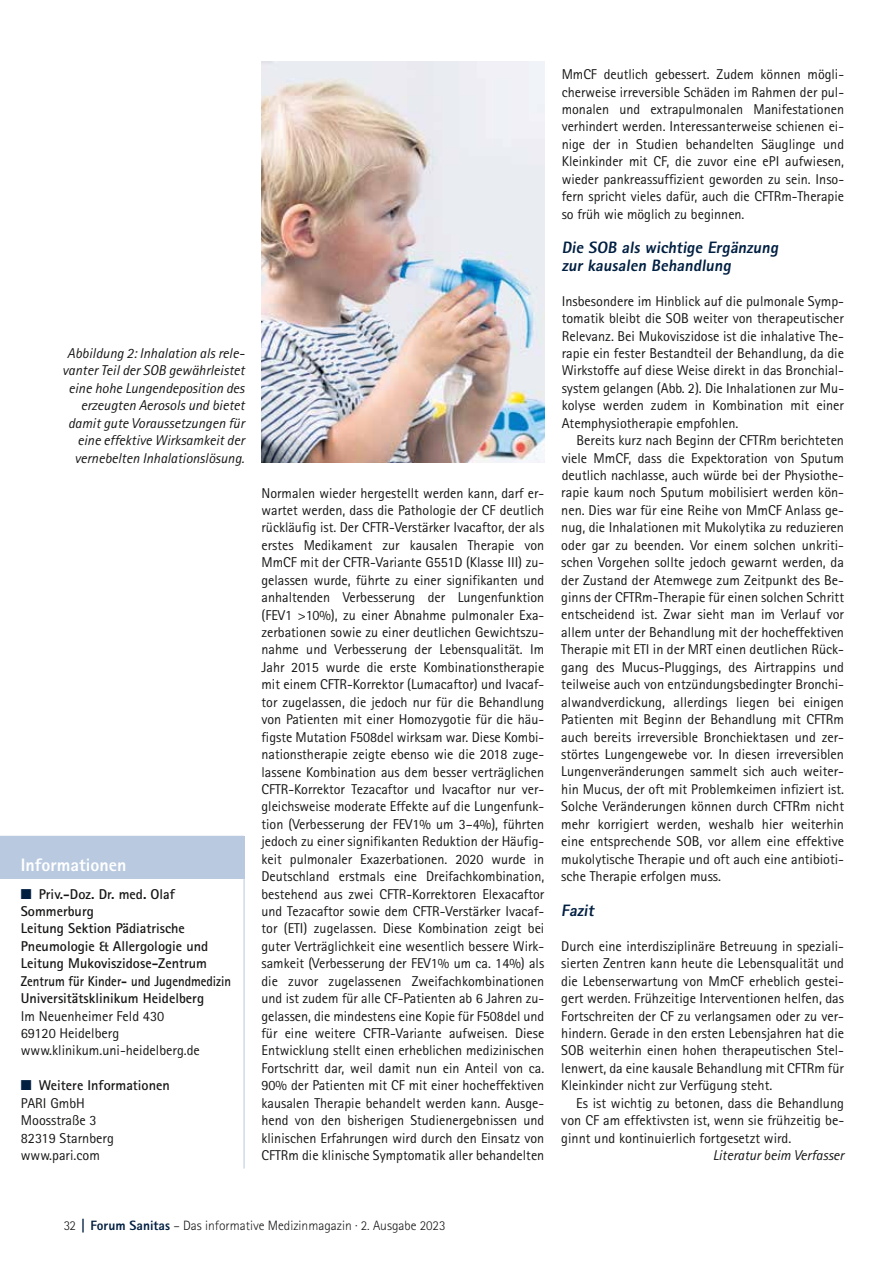
<style>
.page{position:relative;width:893px;height:1263px;background:#fff}
.page>*{position:absolute;margin:0;border:0;box-sizing:border-box;transform-origin:0 0}
.t1{font:800 18px "Rotis Sans Serif Pro";color:#fff}
.t2{font:800 16.5px/17.4px "Rotis Sans Serif Pro";color:#001f41}
.t3{font:14.25px/17.4px "Rotis Sans Serif Pro";color:#181716;text-align:justify}
.t4{font:italic 14.25px/17.4px "Rotis Sans Serif Pro";color:#181716;text-align:right}
.t5{font:700 14.25px/17.4px "Rotis Sans Serif Pro";color:#181716}
.t6{font:300 13.5px "Rotis Sans Serif Pro";color:#181716}
.s1{color:#001f41}
.s2{font-weight:700}
.s3{font-weight:800;color:#001f41}
</style>
<div class="page">
<div style="left:0;top:836px;width:244px;height:43px;background:#b9cae0"></div>
<hr style="left:244px;top:879px;width:1px;height:289px;background:#b9cae0">
<img style="left:261px;top:62px;width:283px;height:401px">
<p class="t4" style="left:62px;top:345px;width:184px">Abbildung 2: Inhalation als rele&shy;vanter Teil der SOB gewährleistet eine hohe Lungendeposition des erzeugten Aerosols und bietet damit gute Voraussetzungen für eine effektive Wirksamkeit der vernebelten Inhalationslösung.</p>
<p class="t1" style="left:21px;top:853px;width:107px">Informationen</p>
<p class="t5" style="left:21px;top:885px;width:212px"><span class="s1">■</span> Priv.-Doz. Dr. med. Olaf<br>Sommerburg<br>Leitung Sektion Pädiatrische<br>Pneumologie &amp; Allergologie und<br>Leitung Mukoviszidose-Zentrum<br>Zentrum für Kinder- und Jugendmedizin<br>Universitätsklinikum Heidelberg</p>
<p class="t3" style="left:21px;top:1007px;width:181px;text-align:left">Im Neuenheimer Feld 430<br>69120 Heidelberg www.klinikum.uni-heidelberg.de</p>
<p class="t3" style="left:21px;top:1077px;width:151px;text-align:left"><span class="s1">■</span> <span class="s2">Weitere Informationen<br></span>PARI GmbH<br>Moosstraße 3<br>82319 Starnberg www.pari.com</p>
<p class="t3" style="left:261px;top:484px;width:284px">Normalen wieder hergestellt werden kann, darf er&shy;wartet werden, dass die Pathologie der CF deutlich rückläufig ist. Der CFTR-Verstärker Ivacaftor, der als erstes Medikament zur kausalen Therapie von MmCF mit der CFTR-Variante G551D (Klasse III) zu&shy;gelassen wurde, führte zu einer signifikanten und anhaltenden Verbesserung der Lungenfunktion (FEV1 &gt;10%), zu einer Abnahme pulmonaler Exa&shy;zerbationen sowie zu einer deutlichen Gewichtszu&shy;nahme und Verbesserung der Lebensqualität. Im Jahr 2015 wurde die erste Kombinationstherapie mit einem CFTR-Korrektor (Lumacaftor) und Ivacaf&shy;tor zugelassen, die jedoch nur für die Behandlung von Patienten mit einer Homozygotie für die häu&shy;figste Mutation F508del wirksam war. Diese Kombi&shy;nationstherapie zeigte ebenso wie die 2018 zuge&shy;lassene Kombination aus dem besser verträglichen CFTR-Korrektor Tezacaftor und Ivacaftor nur ver&shy;gleichsweise moderate Effekte auf die Lungenfunk&shy;tion (Verbesserung der FEV1% um 3–4%), führten jedoch zu einer signifikanten Reduktion der Häufig&shy;keit pulmonaler Exazerbationen. 2020 wurde in Deutschland erstmals eine Dreifachkombination, bestehend aus zwei CFTR-Korrektoren Elexacaftor und Tezacaftor sowie dem CFTR-Verstärker Ivacaf&shy;tor (ETI) zugelassen. Diese Kombination zeigt bei guter Verträglichkeit eine wesentlich bessere Wirk&shy;samkeit (Verbesserung der FEV1% um ca. 14%) als die zuvor zugelassenen Zweifachkombinationen und ist zudem für alle CF-Patienten ab 6 Jahren zu&shy;gelassen, die mindestens eine Kopie für F508del und für eine weitere CFTR-Variante aufweisen. Diese Entwicklung stellt einen erheblichen medizinischen Fortschritt dar, weil damit nun ein Anteil von ca.<br>90% der Patienten mit CF mit einer hocheffektiven kausalen Therapie behandelt werden kann. Ausge&shy;hend von den bisherigen Studienergebnissen und klinischen Erfahrungen wird durch den Einsatz von CFTRm die klinische Symptomatik aller behandelten</p>
<p class="t3" style="left:562px;top:66px;width:284px">MmCF deutlich gebessert. Zudem können mögli&shy;cherweise irreversible Schäden im Rahmen der pul&shy;monalen und extrapulmonalen Manifestationen verhindert werden. Interessanterweise schienen ei&shy;nige der in Studien behandelten Säuglinge und Kleinkinder mit CF, die zuvor eine ePI aufwiesen, wieder pankreassuffizient geworden zu sein. Inso&shy;fern spricht vieles dafür, auch die CFTRm-Therapie so früh wie möglich zu beginnen.</p>
<p class="t2" style="left:562px;top:239px;width:221px">Die SOB als wichtige Ergänzung zur kausalen Behandlung</p>
<p class="t3" style="left:562px;top:292px;width:284px">Insbesondere im Hinblick auf die pulmonale Symp&shy;tomatik bleibt die SOB weiter von therapeutischer Relevanz. Bei Mukoviszidose ist die inhalative The&shy;rapie ein fester Bestandteil der Behandlung, da die Wirkstoffe auf diese Weise direkt in das Bronchial&shy;system gelangen (Abb. 2). Die Inhalationen zur Mu&shy;kolyse werden zudem in Kombination mit einer Atemphysiotherapie empfohlen.</p>
<p class="t3" style="left:561px;top:432px;width:284px;text-indent:15px">Bereits kurz nach Beginn der CFTRm berichteten viele MmCF, dass die Expektoration von Sputum deutlich nachlasse, auch würde bei der Physiothe&shy;rapie kaum noch Sputum mobilisiert werden kön&shy;nen. Dies war für eine Reihe von MmCF Anlass ge&shy;nug, die Inhalationen mit Mukolytika zu reduzieren oder gar zu beenden. Vor einem solchen unkriti&shy;schen Vorgehen sollte jedoch gewarnt werden, da der Zustand der Atemwege zum Zeitpunkt des Be&shy;ginns der CFTRm-Therapie für einen solchen Schritt entscheidend ist. Zwar sieht man im Verlauf vor allem unter der Behandlung mit der hocheffektiven Therapie mit ETI in der MRT einen deutlichen Rück&shy;gang des Mucus-Pluggings, des Airtrappins und teilweise auch von entzündungsbedingter Bronchi&shy;alwandverdickung, allerdings liegen bei einigen Patienten mit Beginn der Behandlung mit CFTRm auch bereits irreversible Bronchiektasen und zer&shy;störtes Lungengewebe vor. In diesen irreversiblen Lungenveränderungen sammelt sich auch weiter&shy;hin Mucus, der oft mit Problemkeimen infiziert ist.<br>Solche Veränderungen können durch CFTRm nicht mehr korrigiert werden, weshalb hier weiterhin eine entsprechende SOB, vor allem eine effektive mukolytische Therapie und oft auch eine antibioti&shy;sche Therapie erfolgen muss.</p>
<p class="t2" style="left:561px;top:901px;width:37px">Fazit</p>
<p class="t3" style="left:561px;top:937px;width:284px">Durch eine interdisziplinäre Betreuung in speziali&shy;sierten Zentren kann heute die Lebensqualität und die Lebenserwartung von MmCF erheblich gestei&shy;gert werden. Frühzeitige Interventionen helfen, das Fortschreiten der CF zu verlangsamen oder zu ver&shy;hindern. Gerade in den ersten Lebensjahren hat die SOB weiterhin einen hohen therapeutischen Stel&shy;lenwert, da eine kausale Behandlung mit CFTRm für Kleinkinder nicht zur Verfügung steht.</p>
<p class="t3" style="left:561px;top:1094px;width:284px;text-indent:15px">Es ist wichtig zu betonen, dass die Behandlung von CF am effektivsten ist, wenn sie frühzeitig be&shy;ginnt und kontinuierlich fortgesetzt wird.</p>
<p class="t4" style="left:713px;top:1146px;width:133px">Literatur beim Verfasser</p>
<p class="t6" style="left:64px;top:1217px;width:383px">32 <span class="s3">| Forum Sanitas</span> – Das informative Medizinmagazin · 2. Ausgabe 2023</p>
</div>
